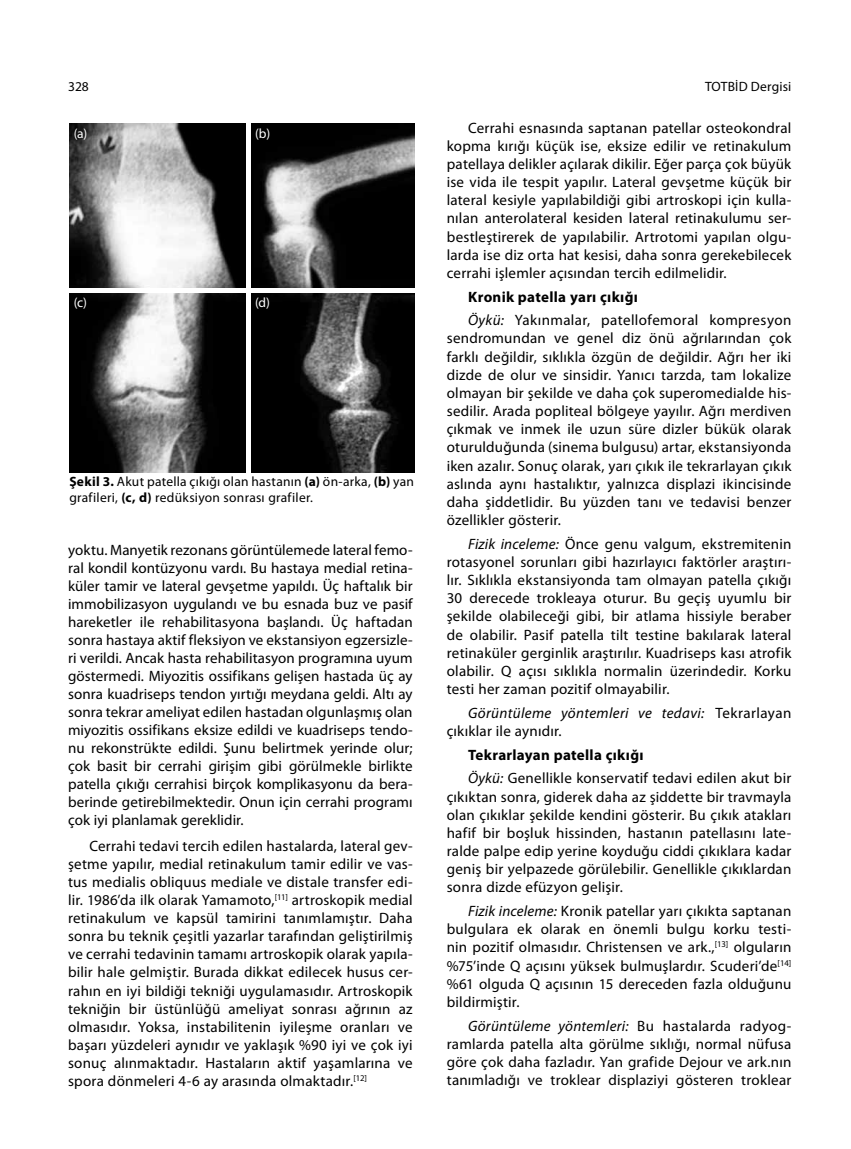
<style>
.page{position:relative;width:851px;height:1149px;background:#fff}
.page>*{position:absolute;margin:0;border:0;box-sizing:border-box;transform-origin:0 0}
.t1{font:15px/18.1px "Myriad Pro";letter-spacing:.015em;color:#000;text-align:justify}
.t2{font:italic 15px/18.1px "Myriad Pro";letter-spacing:.025em;color:#000}
.t3{font:13.5px/16.2px "Myriad Pro";letter-spacing:.015em;color:#000}
.t4{font:13.5px "Myriad Pro";color:#fff}
.s1{font-weight:700}
.s2{font-style:italic}
.s3{font-style:normal}
</style>
<div class="page">
<img style="left:69px;top:123px;width:345px;height:349px">
<div style="left:68px;top:287px;width:347px;height:5px;background:#fff"></div>
<hr style="left:246px;top:121px;width:4px;height:353px;background:#fff">
<p class="t3" style="left:68px;top:78px;width:22px">328</p>
<p class="t3" style="left:705px;top:78px;width:88px">TOTBİD Dergisi</p>
<p class="t4" style="left:74px;top:125px;width:15px">(a)</p>
<p class="t4" style="left:74px;top:294px;width:15px">(c)</p>
<p class="t4" style="left:255px;top:125px;width:17px">(b)</p>
<p class="t4" style="left:255px;top:294px;width:16px">(d)</p>
<p class="t3" style="left:69px;top:473px;width:346px"><span class="s1">Şekil 3.</span> Akut patella çıkığı olan hastanın <span class="s1">(a)</span> ön-arka, <span class="s1">(b)</span> yan grafileri, <span class="s1">(c, d)</span> redüksiyon sonrası grafiler.</p>
<p class="t1" style="left:68px;top:540px;width:346px">yoktu. Manyetik rezonans görüntülemede lateral femo&shy;ral kondil kontüzyonu vardı. Bu hastaya medial retina&shy;küler tamir ve lateral gevşetme yapıldı. Üç haftalık bir immobilizasyon uygulandı ve bu esnada buz ve pasif hareketler ile rehabilitasyona başlandı. Üç haftadan sonra hastaya aktif fleksiyon ve ekstansiyon egzersizle&shy;ri verildi. Ancak hasta rehabilitasyon programına uyum göstermedi. Miyozitis ossifikans gelişen hastada üç ay sonra kuadriseps tendon yırtığı meydana geldi. Altı ay sonra tekrar ameliyat edilen hastadan olgunlaşmış olan miyozitis ossifikans eksize edildi ve kuadriseps tendo&shy;nu rekonstrükte edildi. Şunu belirtmek yerinde olur; çok basit bir cerrahi girişim gibi görülmekle birlikte patella çıkığı cerrahisi birçok komplikasyonu da bera&shy;berinde getirebilmektedir. Onun için cerrahi programı çok iyi planlamak gereklidir.</p>
<p class="t1" style="left:68px;top:836px;width:346px;text-indent:21px">Cerrahi tedavi tercih edilen hastalarda, lateral gev&shy;şetme yapılır, medial retinakulum tamir edilir ve vas&shy;tus medialis obliquus mediale ve distale transfer edi&shy;lir. 1986’da ilk olarak Yamamoto,<sup>[11]</sup> artroskopik medial retinakulum ve kapsül tamirini tanımlamıştır. Daha sonra bu teknik çeşitli yazarlar tarafından geliştirilmiş ve cerrahi tedavinin tamamı artroskopik olarak yapıla&shy;bilir hale gelmiştir. Burada dikkat edilecek husus cer&shy;rahın en iyi bildiği tekniği uygulamasıdır. Artroskopik tekniğin bir üstünlüğü ameliyat sonrası ağrının az olmasıdır. Yoksa, instabilitenin iyileşme oranları ve başarı yüzdeleri aynıdır ve yaklaşık %90 iyi ve çok iyi sonuç alınmaktadır. Hastaların aktif yaşamlarına ve spora dönmeleri 4-6 ay arasında olmaktadır.<sup>[12]</sup></p>
<p class="t1" style="left:446px;top:118px;width:346px;text-indent:21px">Cerrahi esnasında saptanan patellar osteokondral kopma kırığı küçük ise, eksize edilir ve retinakulum patellaya delikler açılarak dikilir. Eğer parça çok büyük ise vida ile tespit yapılır. Lateral gevşetme küçük bir lateral kesiyle yapılabildiği gibi artroskopi için kulla&shy;nılan anterolateral kesiden lateral retinakulumu ser&shy;bestleştirerek de yapılabilir. Artrotomi yapılan olgu&shy;larda ise diz orta hat kesisi, daha sonra gerekebilecek cerrahi işlemler açısından tercih edilmelidir.</p>
<p class="t1" style="left:468px;top:284px;width:325px;line-height:23.7px"><span class="s1">Kronik patella yarı çıkığı<br></span><span class="s2">Öykü:</span> Yakınmalar, patellofemoral kompresyon</p>
<p class="t1" style="left:446px;top:329px;width:346px">sendromundan ve genel diz önü ağrılarından çok farklı değildir, sıklıkla özgün de değildir. Ağrı her iki dizde de olur ve sinsidir. Yanıcı tarzda, tam lokalize olmayan bir şekilde ve daha çok superomedialde his&shy;sedilir. Arada popliteal bölgeye yayılır. Ağrı merdiven çıkmak ve inmek ile uzun süre dizler bükük olarak oturulduğunda (sinema bulgusu) artar, ekstansiyonda iken azalır. Sonuç olarak, yarı çıkık ile tekrarlayan çıkık aslında aynı hastalıktır, yalnızca displazi ikincisinde daha şiddetlidir. Bu yüzden tanı ve tedavisi benzer özellikler gösterir.</p>
<p class="t1" style="left:446px;top:534px;width:346px;text-indent:21px"><span class="s2">Fizik inceleme:</span> Önce genu valgum, ekstremitenin rotasyonel sorunları gibi hazırlayıcı faktörler araştırı&shy;lır. Sıklıkla ekstansiyonda tam olmayan patella çıkığı 30 derecede trokleaya oturur. Bu geçiş uyumlu bir şekilde olabileceği gibi, bir atlama hissiyle beraber de olabilir. Pasif patella tilt testine bakılarak lateral retinaküler gerginlik araştırılır. Kuadriseps kası atrofik olabilir. Q açısı sıklıkla normalin üzerindedir. Korku testi her zaman pozitif olmayabilir.</p>
<p class="t2" style="left:446px;top:703px;width:346px;text-indent:21px">Görüntüleme yöntemleri ve tedavi: <span class="s3">Tekrarlayan çıkıklar ile aynıdır.</span></p>
<p class="t1" style="left:468px;top:742px;width:325px;line-height:23.7px"><span class="s1">Tekrarlayan patella çıkığı<br></span><span class="s2">Öykü:</span> Genellikle konservatif tedavi edilen akut bir</p>
<p class="t1" style="left:446px;top:787px;width:346px">çıkıktan sonra, giderek daha az şiddette bir travmayla olan çıkıklar şekilde kendini gösterir. Bu çıkık atakları hafif bir boşluk hissinden, hastanın patellasını late&shy;ralde palpe edip yerine koyduğu ciddi çıkıklara kadar geniş bir yelpazede görülebilir. Genellikle çıkıklardan sonra dizde efüzyon gelişir.</p>
<p class="t1" style="left:446px;top:901px;width:346px;text-indent:21px"><span class="s2">Fizik inceleme:</span> Kronik patellar yarı çıkıkta saptanan bulgulara ek olarak en önemli bulgu korku testi&shy;nin pozitif olmasıdır. Christensen ve ark.,<sup>[13]</sup> olguların %75’inde Q açısını yüksek bulmuşlardır. Scuderi’de<sup>[14] </sup>%61 olguda Q açısının 15 dereceden fazla olduğunu bildirmiştir.</p>
<p class="t1" style="left:446px;top:1015px;width:346px;text-indent:21px"><span class="s2">Görüntüleme yöntemleri:</span> Bu hastalarda radyog&shy;ramlarda patella alta görülme sıklığı, normal nüfusa göre çok daha fazladır. Yan grafide Dejour ve ark.nın tanımladığı ve troklear displaziyi gösteren troklear</p>
</div>
